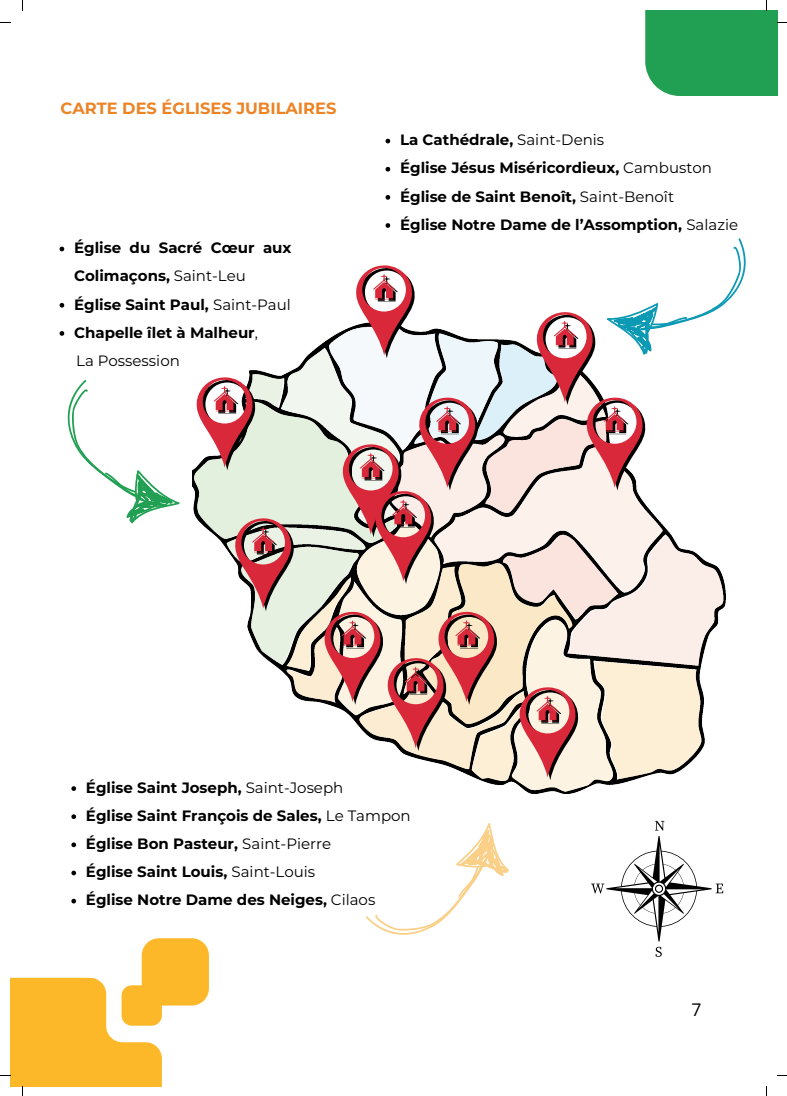
<style>
.page{position:relative;width:787px;height:1096px;background:#fff}
.page>*{position:absolute;margin:0;border:0;box-sizing:border-box;transform-origin:0 0}
.t1{font:17.5px "Open Sans";color:#000}
.t2{font:700 16.25px "Montserrat";color:#ec8426}
.t3{font:700 15px/28.1px "Montserrat";color:#000}
.s1{font-weight:400}
</style>
<div class="page">
<div style="left:645px;top:10px;width:132px;height:86px;background:#21a053"></div>
<svg style="left:591px;top:820px;width:132px;height:136px"></svg>
<svg style="left:71px;top:786px;width:5px;height:4px"></svg>
<svg style="left:71px;top:814px;width:5px;height:5px"></svg>
<svg style="left:71px;top:842px;width:5px;height:5px"></svg>
<svg style="left:71px;top:870px;width:5px;height:5px"></svg>
<svg style="left:71px;top:898px;width:5px;height:5px"></svg>
<svg style="left:60px;top:247px;width:4px;height:4px"></svg>
<svg style="left:60px;top:303px;width:4px;height:4px"></svg>
<svg style="left:60px;top:331px;width:4px;height:5px"></svg>
<img style="left:193px;top:326px;width:532px;height:467px">
<svg style="left:321px;top:611px;width:177px;height:140px"></svg>
<svg style="left:516px;top:686px;width:63px;height:94px"></svg>
<svg style="left:352px;top:265px;width:64px;height:93px"></svg>
<svg style="left:232px;top:517px;width:63px;height:94px"></svg>
<svg style="left:193px;top:377px;width:63px;height:93px"></svg>
<svg style="left:339px;top:397px;width:140px;height:187px"></svg>
<svg style="left:366px;top:823px;width:143px;height:112px"></svg>
<svg style="left:67px;top:380px;width:113px;height:143px"></svg>
<svg style="left:385px;top:139px;width:5px;height:4px"></svg>
<svg style="left:385px;top:167px;width:5px;height:4px"></svg>
<svg style="left:385px;top:195px;width:5px;height:5px"></svg>
<svg style="left:385px;top:223px;width:5px;height:5px"></svg>
<svg style="left:533px;top:238px;width:213px;height:252px"></svg>
<svg style="left:0;top:938px;width:209px;height:157px"></svg>
<p class="t2" style="left:60px;top:96px;width:278px">CARTE DES ÉGLISES JUBILAIRES</p>
<p class="t3" style="left:74px;top:233px;width:219px">Église du Sacré Cœur aux<br>Colimaçons, <span class="s1">Saint-Leu<br></span>Église Saint Paul, <span class="s1">Saint-Paul<br></span>Chapelle îlet à Malheur<span class="s1">,<br>La Possession</span></p>
<p class="t3" style="left:400px;top:125px;width:340px">La Cathédrale, <span class="s1">Saint-Denis<br></span>Église Jésus Miséricordieux, <span class="s1">Cambuston </span>Église de Saint Benoît, <span class="s1">Saint-Benoît<br></span>Église Notre Dame de l’Assomption, <span class="s1">Salazie</span></p>
<p class="t3" style="left:86px;top:772px;width:326px">Église Saint Joseph, <span class="s1">Saint-Joseph<br></span>Église Saint François de Sales, <span class="s1">Le Tampon </span>Église Bon Pasteur, <span class="s1">Saint-Pierre<br></span>Église Saint Louis, <span class="s1">Saint-Louis<br></span>Église Notre Dame des Neiges, <span class="s1">Cilaos</span></p>
<p class="t1" style="left:692px;top:997px;width:12px">7</p>
</div>
